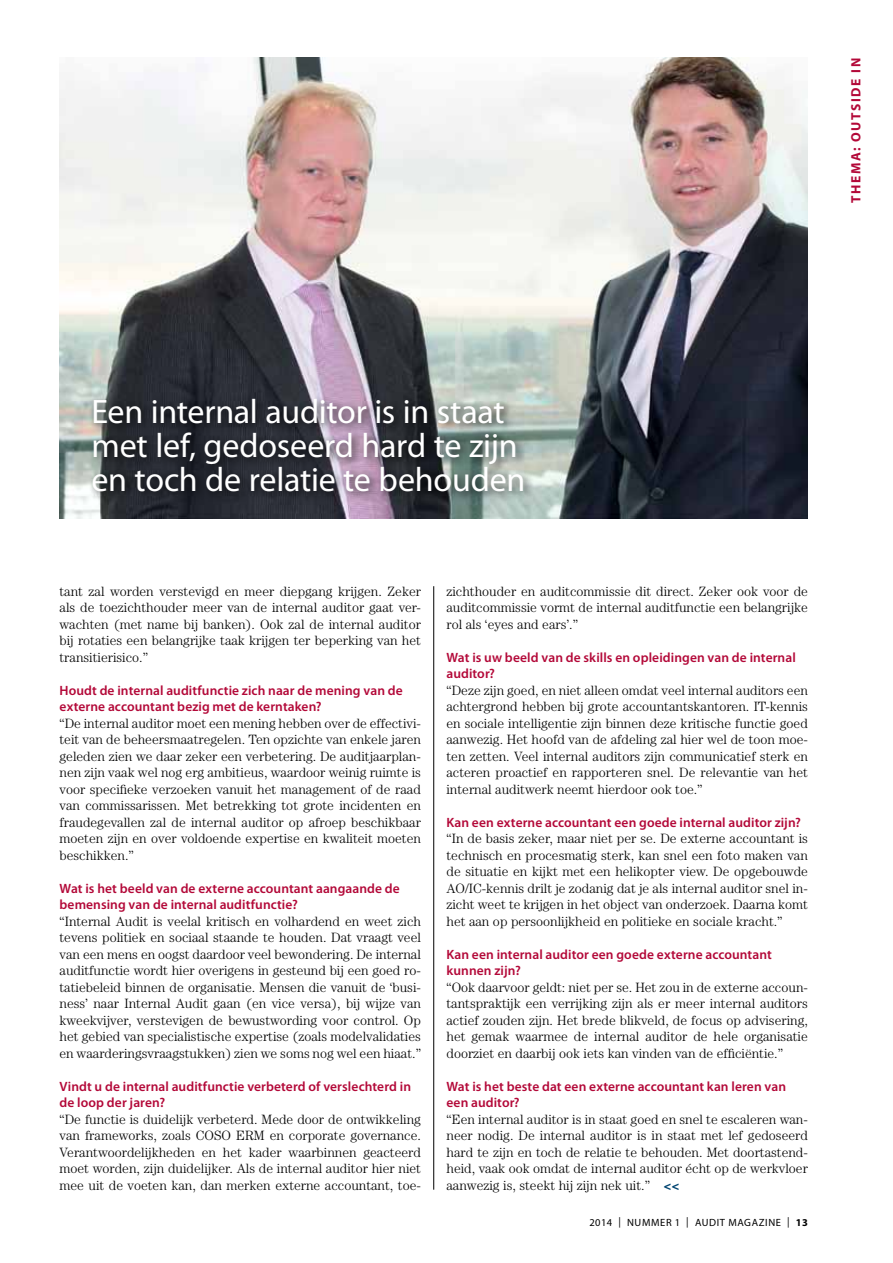
<style>
.page{position:relative;width:893px;height:1263px;background:#fff}
.page>*{position:absolute;margin:0;border:0;box-sizing:border-box;transform-origin:0 0}
.t1{font:34.05px/34px "Myriad Pro";letter-spacing:-.005em;color:#fff}
.t2{font:300 13.5px/16.5px "Century LT";color:#000;text-align:justify}
.t3{font:600 13.5px/16.5px "Myriad Pro";letter-spacing:.005em;color:#b30838}
.t4{font:700 13.5px "Myriad Pro";letter-spacing:.12em;color:#b30838}
.t5{font:10.5px "Myriad Pro";letter-spacing:.055em;color:#000}
.t6{font:700 10.5px "Myriad Pro";color:#000}
.s1{font-weight:900;color:#004571}
.s2{font-weight:400}
</style>
<div class="page">
<img style="left:60px;top:57px;width:748px;height:462px">
<div style="left:88px;top:394px;width:446px;height:109px;background:#000;opacity:.75"></div>
<hr style="left:433px;top:586px;width:1px;height:604px;background:#000">
<p class="t4" style="left:847px;top:203px;width:147px;rotate:-90deg">THEMA: outside in</p>
<h1 class="t1" style="left:91px;top:394px;width:435px">Een internal auditor is in staat met lef, gedoseerd hard te zijn en toch de relatie te behouden</h1>
<p class="t2" style="left:60px;top:582px;width:363px">tant zal worden verstevigd en meer diepgang krijgen. Zeker als de toezichthouder meer van de internal auditor gaat ver&shy;wachten (met name bij banken). Ook zal de internal auditor bij rotaties een belangrijke taak krijgen ter beperking van het transitierisico.”</p>
<p class="t3" style="left:60px;top:681px;width:345px">Houdt de internal auditfunctie zich naar de mening van de externe accountant bezig met de kerntaken?</p>
<p class="t2" style="left:60px;top:714px;width:363px">“De internal auditor moet een mening hebben over de effectivi&shy;teit van de beheersmaatregelen. Ten opzichte van enkele jaren geleden zien we daar zeker een verbetering. De auditjaarplan&shy;nen zijn vaak wel nog erg ambitieus, waardoor weinig ruimte is voor specifieke verzoeken vanuit het management of de raad van commissarissen. Met betrekking tot grote incidenten en fraudegevallen zal de internal auditor op afroep beschikbaar moeten zijn en over voldoende expertise en kwaliteit moeten beschikken.”</p>
<p class="t3" style="left:60px;top:879px;width:342px">Wat is het beeld van de externe accountant aangaande de bemensing van de internal auditfunctie?</p>
<p class="t2" style="left:60px;top:912px;width:363px">“Internal Audit is veelal kritisch en volhardend en weet zich tevens politiek en sociaal staande te houden. Dat vraagt veel van een mens en oogst daardoor veel bewondering. De internal auditfunctie wordt hier overigens in gesteund bij een goed ro&shy;tatiebeleid binnen de organisatie. Mensen die vanuit de ‘busi&shy;ness’ naar Internal Audit gaan (en vice versa), bij wijze van kweekvijver, verstevigen de bewustwording voor control. Op het gebied van specialistische expertise (zoals modelvalidaties en waarderingsvraagstukken) zien we soms nog wel een hiaat.”</p>
<p class="t3" style="left:60px;top:1077px;width:353px">Vindt u de internal auditfunctie verbeterd of verslechterd in de loop der jaren?</p>
<p class="t2" style="left:60px;top:1110px;width:363px">“De functie is duidelijk verbeterd. Mede door de ontwikkeling van frameworks, zoals COSO ERM en corporate governance.<br>Verantwoordelijkheden en het kader waarbinnen geacteerd moet worden, zijn duidelijker. Als de internal auditor hier niet mee uit de voeten kan, dan merken externe accountant, toe-</p>
<p class="t2" style="left:446px;top:582px;width:363px">zichthouder en auditcommissie dit direct. Zeker ook voor de auditcommissie vormt de internal auditfunctie een belangrijke rol als ‘eyes and ears’.”</p>
<p class="t3" style="left:446px;top:648px;width:351px">Wat is uw beeld van de skills en opleidingen van de internal auditor?</p>
<p class="t2" style="left:446px;top:681px;width:363px">“Deze zijn goed, en niet alleen omdat veel internal auditors een achtergrond hebben bij grote accountantskantoren. IT-kennis en sociale intelligentie zijn binnen deze kritische functie goed aanwezig. Het hoofd van de afdeling zal hier wel de toon moe&shy;ten zetten. Veel internal auditors zijn communicatief sterk en acteren proactief en rapporteren snel. De relevantie van het internal auditwerk neemt hierdoor ook toe.”</p>
<p class="t3" style="left:446px;top:813px;width:356px">Kan een externe accountant een goede internal auditor zijn?</p>
<p class="t2" style="left:446px;top:830px;width:363px">“In de basis zeker, maar niet per se. De externe accountant is technisch en procesmatig sterk, kan snel een foto maken van de situatie en kijkt met een helikopter view. De opgebouwde AO/IC-kennis drilt je zodanig dat je als internal auditor snel in&shy;zicht weet te krijgen in het object van onderzoek. Daarna komt het aan op persoonlijkheid en politieke en sociale kracht.”</p>
<p class="t3" style="left:446px;top:945px;width:327px">Kan een internal auditor een goede externe accountant kunnen zijn?</p>
<p class="t2" style="left:446px;top:978px;width:363px">“Ook daarvoor geldt: niet per se. Het zou in de externe accoun&shy;tantspraktijk een verrijking zijn als er meer internal auditors actief zouden zijn. Het brede blikveld, de focus op advisering, het gemak waarmee de internal auditor de hele organisatie doorziet en daarbij ook iets kan vinden van de efficiëntie.”</p>
<p class="t3" style="left:446px;top:1077px;width:341px">Wat is het beste dat een externe accountant kan leren van een auditor?</p>
<p class="t2" style="left:446px;top:1110px;width:363px">“Een internal auditor is in staat goed en snel te escaleren wan&shy;neer nodig. De internal auditor is in staat met lef gedoseerd hard te zijn en toch de relatie te behouden. Met doortastend&shy;heid, vaak ook omdat de internal auditor écht op de werkvloer aanwezig is, steekt hij zijn nek uit.” <span class="s1">&lt;&lt;</span></p>
<p class="t5" style="left:589px;top:1216px;width:107px">2014 | Nummer 1 | AUDIT</p>
<p class="t5" style="left:728px;top:1216px;width:42px">MAGAZINE</p>
<p class="t6" style="left:787px;top:1216px;width:22px"><span class="s2">|</span> 13</p>
</div>
